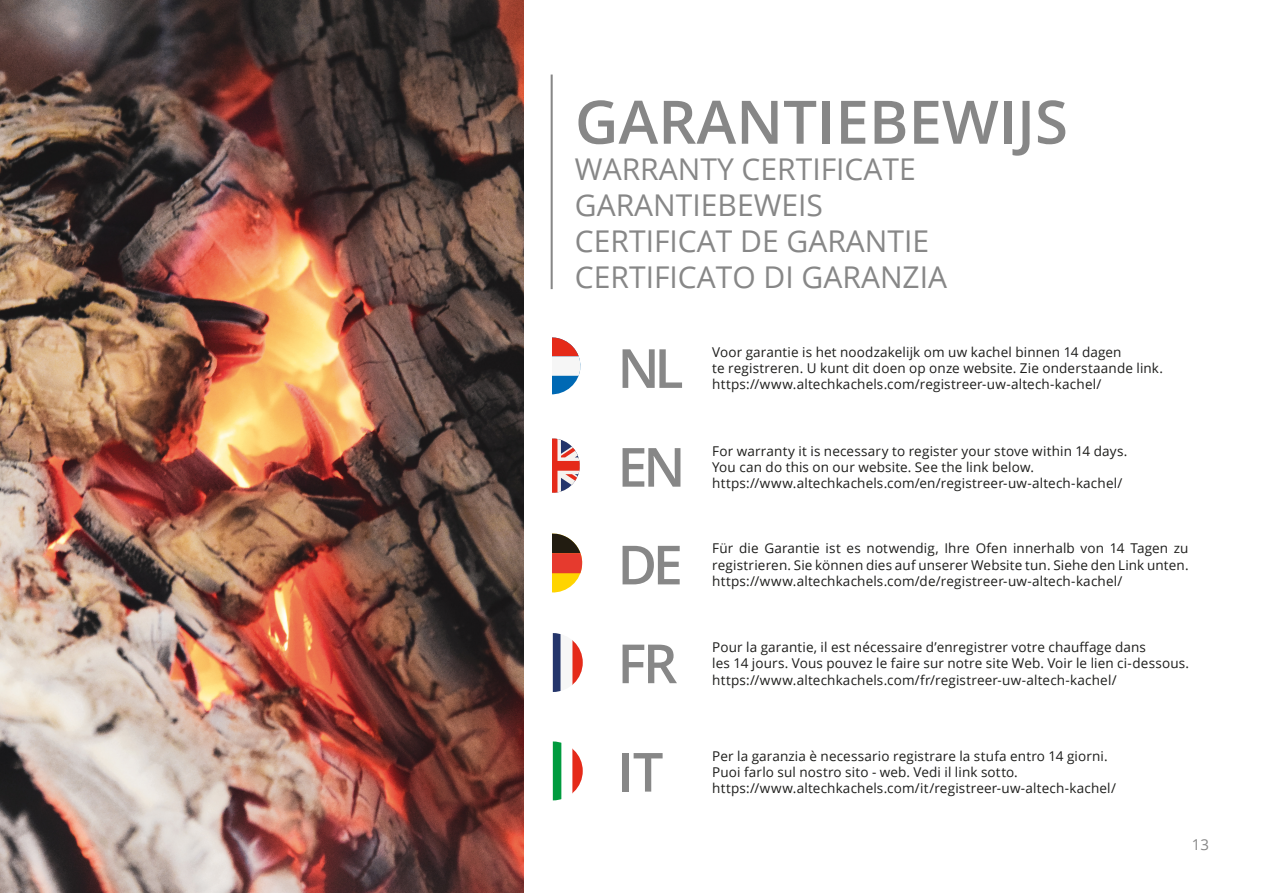
<style>
.page{position:relative;width:1263px;height:893px;background:#fff}
.page>*{position:absolute;margin:0;border:0;box-sizing:border-box;transform-origin:0 0}
.H1_-_Rechtsboven_-_l{font:600 60px "Open Sans";color:#878787}
.H1_-_Rechtsboven_-_l-2{font:600 54px "Open Sans";letter-spacing:-.08em;color:#878787}
.H1_-_Rechtsboven_-_l-3{font:30px "Open Sans";color:#878787}
.t1{font:15px "Open Sans";color:#878787}
.Basis_Streep_-_Altec{font:13.5px/16.2px "Open Sans";letter-spacing:.01em;color:#1d1d1b}
</style>
<div class="page">
<hr style="left:551px;top:75px;width:2px;height:214px;background:#878787">
<svg style="left:553px;top:337px;width:28px;height:58px"></svg>
<svg style="left:553px;top:438px;width:27px;height:55px"></svg>
<svg style="left:553px;top:534px;width:29px;height:58px"></svg>
<svg style="left:553px;top:633px;width:30px;height:59px"></svg>
<svg style="left:553px;top:741px;width:8px;height:59px"></svg>
<svg style="left:572px;top:748px;width:11px;height:46px"></svg>
<img style="left:0;top:0;width:523px;height:893px">
<p class="H1_-_Rechtsboven_-_l" style="left:575px;top:81px;width:495px">GARANTIEBEWIJS</p>
<p class="H1_-_Rechtsboven_-_l-3" style="left:575px;top:148px;width:342px">WARRANTY CERTIFICATE</p>
<p class="H1_-_Rechtsboven_-_l-3" style="left:575px;top:184px;width:250px">GARANTIEBEWEIS</p>
<p class="H1_-_Rechtsboven_-_l-3" style="left:575px;top:220px;width:356px">CERTIFICAT DE GARANTIE</p>
<p class="H1_-_Rechtsboven_-_l-3" style="left:575px;top:256px;width:374px">CERTIFICATO DI GARANZIA</p>
<p class="H1_-_Rechtsboven_-_l-2" style="left:617px;top:331px;width:68px">NL</p>
<p class="Basis_Streep_-_Altec" style="left:712px;top:344px;width:411px">Voor garantie is het noodzakelijk om uw kachel binnen 14 dagen</p>
<p class="Basis_Streep_-_Altec" style="left:712px;top:360px;width:452px">te registreren. U kunt dit doen op onze website. Zie onderstaande link.</p>
<p class="Basis_Streep_-_Altec" style="left:712px;top:376px;width:391px">https://www.altechkachels.com/registreer-uw-altech-kachel/</p>
<p class="H1_-_Rechtsboven_-_l-2" style="left:617px;top:430px;width:70px">EN</p>
<p class="Basis_Streep_-_Altec" style="left:712px;top:442px;width:416px">For warranty it is necessary to register your stove within 14 days.</p>
<p class="Basis_Streep_-_Altec" style="left:712px;top:459px;width:323px">You can do this on our website. See the link below.</p>
<p class="Basis_Streep_-_Altec" style="left:712px;top:475px;width:412px">https://www.altechkachels.com/en/registreer-uw-altech-kachel/</p>
<p class="H1_-_Rechtsboven_-_l-2" style="left:617px;top:528px;width:67px">DE</p>
<p class="Basis_Streep_-_Altec" style="left:712px;top:540px;width:478px">Für die Garantie ist es notwendig, Ihre Ofen innerhalb von 14 Tagen zu registrieren. Sie können dies auf unserer Website tun. Siehe den Link unten.</p>
<p class="Basis_Streep_-_Altec" style="left:712px;top:572px;width:412px">https://www.altechkachels.com/de/registreer-uw-altech-kachel/</p>
<p class="H1_-_Rechtsboven_-_l-2" style="left:617px;top:626px;width:61px">FR</p>
<p class="Basis_Streep_-_Altec" style="left:712px;top:639px;width:435px">Pour la garantie, il est nécessaire d’enregistrer votre chauffage dans</p>
<p class="Basis_Streep_-_Altec" style="left:712px;top:655px;width:478px">les 14 jours. Vous pouvez le faire sur notre site Web. Voir le lien ci-dessous.</p>
<p class="Basis_Streep_-_Altec" style="left:712px;top:671px;width:406px">https://www.altechkachels.com/fr/registreer-uw-altech-kachel/</p>
<p class="H1_-_Rechtsboven_-_l-2" style="left:617px;top:735px;width:47px">IT</p>
<p class="Basis_Streep_-_Altec" style="left:712px;top:747px;width:397px">Per la garanzia è necessario registrare la stufa entro 14 giorni.</p>
<p class="Basis_Streep_-_Altec" style="left:712px;top:763px;width:307px">Puoi farlo sul nostro sito - web. Vedi il link sotto.</p>
<p class="Basis_Streep_-_Altec" style="left:712px;top:780px;width:405px">https://www.altechkachels.com/it/registreer-uw-altech-kachel/</p>
<p class="t1" style="left:1192px;top:835px;width:19px">13</p>
</div>
